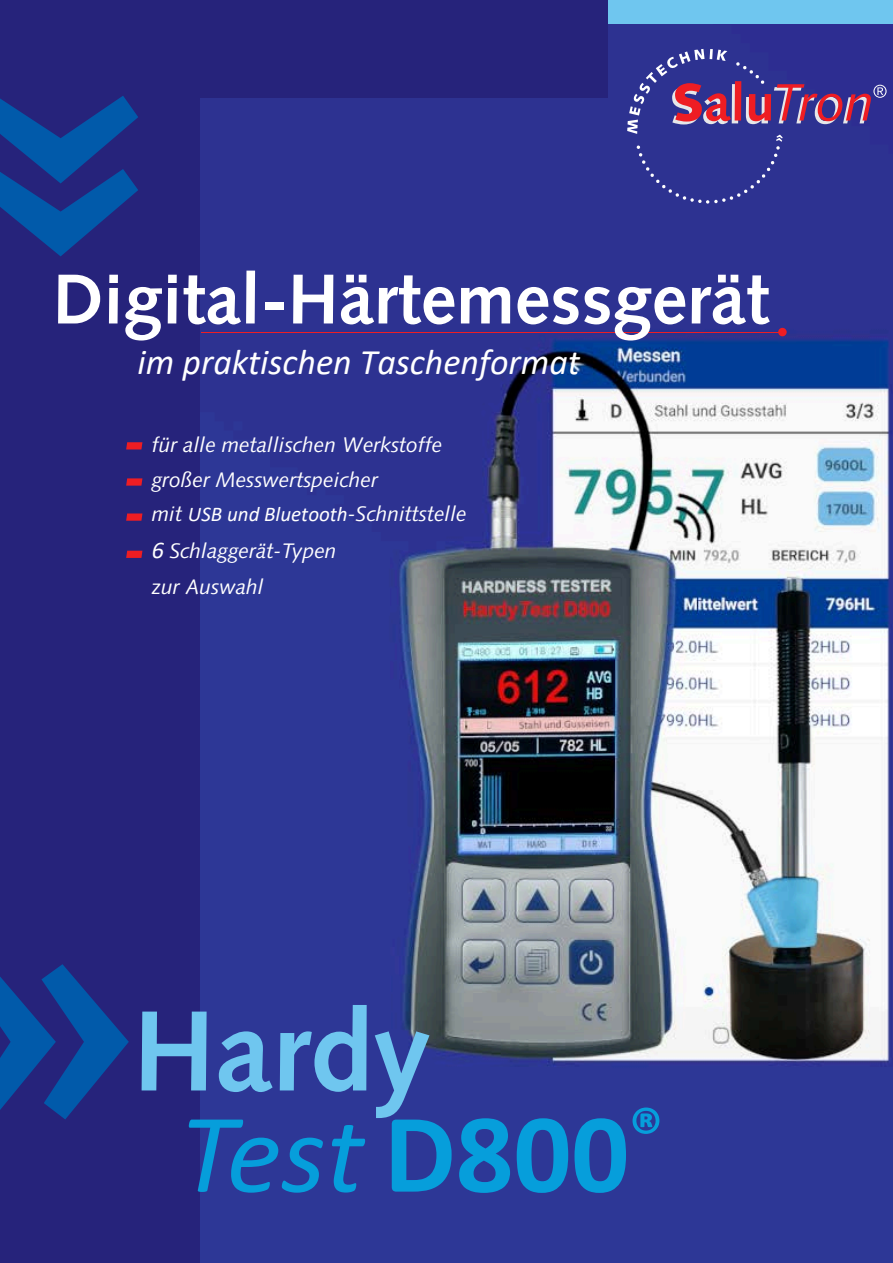
<style>
.page{position:relative;width:893px;height:1263px;background:#fff}
.page>*{position:absolute;margin:0;border:0;box-sizing:border-box;transform-origin:0 0}
.t1{font:italic 114px "Calibri";color:#069edb}
.t2{font:700 114px "Syntax";color:#6fc6ef}
.t3{font:700 70.5px "Syntax";color:#fff}
.t4{font:italic 36px "Calibri";color:#fff}
.t5{font:italic 21px/34.3px "Syntax";color:#fff}
.s1{font-family:"Calibri"}
.s2{font-family:"Calibri";font-size:24px}
.s3{font-weight:700;font-style:normal}
</style>
<div class="page">
<img style="left:200px;top:23px;width:693px;height:1240px">
<div style="left:0;top:0;width:200px;height:1263px;background:#26237b"></div>
<div style="left:0;top:0;width:893px;height:23px;background:#6fc6ef"></div>
<svg style="left:627px;top:49px;width:260px;height:155px;background:#443a8f"></svg>
<div style="left:0;top:0;width:608px;height:98px;background:#26237b"></div>
<div style="left:778px;top:328px;width:9px;height:8px;background:#ee1d23;border-radius:50%"></div>
<hr style="left:201px;top:332px;width:579px;height:1px;background:#ee1d23">
<svg style="left:0;top:96px;width:138px;height:160px"></svg>
<svg style="left:126px;top:442px;width:16px;height:7px"></svg>
<svg style="left:126px;top:478px;width:16px;height:8px"></svg>
<svg style="left:0;top:964px;width:129px;height:155px"></svg>
<svg style="left:126px;top:513px;width:16px;height:8px"></svg>
<svg style="left:126px;top:551px;width:16px;height:7px"></svg>
<h2 class="t3" style="left:53px;top:259px;width:718px">Digital-Härtemessgerät</h2>
<h3 class="t4" style="left:138px;top:337px;width:444px">im praktischen Taschenformat</h3>
<p class="t5" style="left:152px;top:427px;width:316px">für alle metallischen Werkstoffe großer Messwertspeicher<br>mit <span class="s1">USB und Bluetooth</span>-Schnittstelle</p>
<p class="t5" style="left:152px;top:533px;width:186px;line-height:35.8px"><span class="s2">6</span> Schlaggerät-Typen zur Auswahl</p>
<h1 class="t2" style="left:133px;top:986px;width:299px">Hardy</h1>
<h1 class="t1" style="left:180px;top:1075px;width:485px">Test <span class="s3">D800</span><sup>®</sup></h1>
</div>
